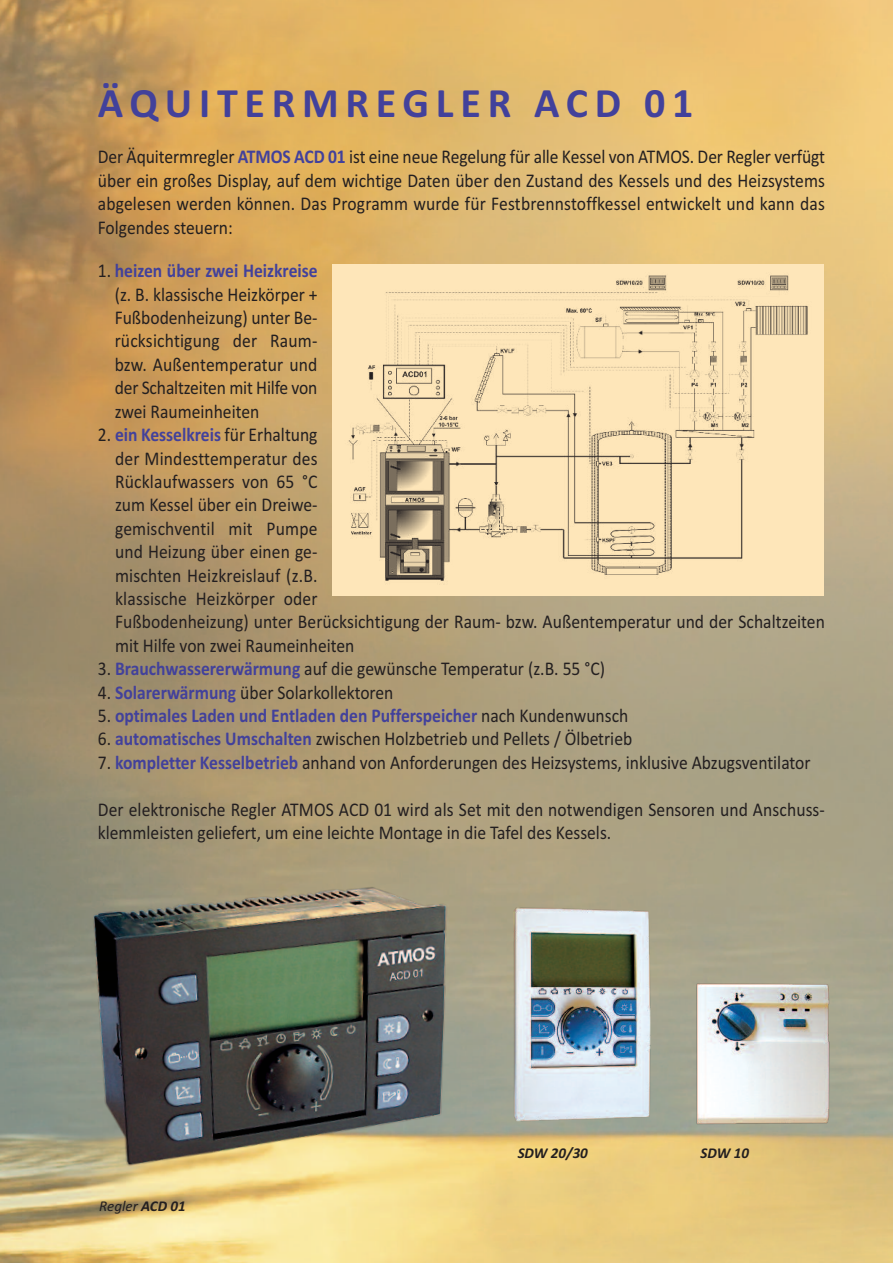
<style>
.page{position:relative;width:893px;height:1263px;background:#fff}
.page>*{position:absolute;margin:0;border:0;box-sizing:border-box;transform-origin:0 0}
.t1{font:700 42px "Calibri";letter-spacing:.16em;color:#42419b}
.t2{font:19.5px/23.4px "Calibri";color:#231f20;text-align:justify;scale:.9 1}
.t3{font:700 19.5px "Calibri";color:#42419b;scale:.9 1}
.t4{font:italic 700 15px "Calibri";color:#231f20}
.t5{font:italic 15px "Calibri";color:#231f20}
.s1{font-weight:700;color:#42419b}
.s2{font-weight:400;color:#231f20}
.s3{font-weight:700}
</style>
<div class="page">
<img style="left:0;top:0;width:893px;height:1263px">
<img style="left:68px;top:865px;width:405px;height:325px">
<div style="left:333px;top:264px;width:491px;height:331px;background:#fee6b9"></div>
<img style="left:348px;top:275px;width:460px;height:306px">
<img style="left:514px;top:908px;width:137px;height:213px">
<img style="left:697px;top:983px;width:134px;height:142px">
<h1 class="t1" style="left:98px;top:78px;width:597px">ÄQUITERMREGLER ACD 01</h1>
<p class="t2" style="left:98px;top:145px;width:809px">Der äquitermregler <span class="s1">ATMOS ACD 01</span> ist eine neue Regelung für alle Kessel von ATMOS. Der Regler verfügt über ein großes Display, auf dem wichtige Daten über den Zustand des Kessels und des Heizsystems abgelesen werden können. Das Programm wurde für Festbrennstoffkessel entwickelt und kann das Folgendes steuern:</p>
<p class="t2" style="left:115px;top:259px;width:227px;text-indent:-17px">1. <span class="s1">heizen über zwei Heizkreise </span>(z. B. klassische Heizkörper + Fußbodenheizung) unter Be&shy;rücksichtigung der Raum&shy;bzw. Außentemperatur und der Schaltzeiten mit Hilfe von zwei Raumeinheiten</p>
<p class="t2" style="left:115px;top:423px;width:790px;text-align:left;text-indent:-17px">2. <span class="s1">ein Kesselkreis</span> für Erhaltung<br>der Mindesttemperatur des<br>Rücklaufwassers von 65 °C<br>zum Kessel über ein Dreiwe-<br>gemischventil mit Pumpe<br>und Heizung über einen ge-<br>mischten Heizkreislauf (z.B.<br>klassische Heizkörper oder<br>Fußbodenheizung) unter Berücksichtigung der Raum- bzw. Außentemperatur und der Schaltzeiten mit Hilfe von zwei Raumeinheiten</p>
<p class="t2" style="left:98px;top:657px;width:565px">3. <span class="s1">Brauchwassererwärmung</span> auf die gewünsche Temperatur (z.B. 55 °C)</p>
<p class="t2" style="left:98px;top:680px;width:330px">4. <span class="s1">Solarerwärmung</span> über Solarkollektoren</p>
<p class="t3" style="left:98px;top:704px;width:591px"><span class="s2">5.</span> optimales Laden und Entladen den Pufferspeicher <span class="s2">nach Kundenwunsch</span></p>
<p class="t2" style="left:98px;top:727px;width:595px">6. <span class="s1">automatisches Umschalten</span> zwischen Holzbetrieb und Pellets / Ölbetrieb</p>
<p class="t2" style="left:98px;top:750px;width:793px">7. <span class="s1">kompletter Kesselbetrieb</span> anhand von Anforderungen des Heizsystems, inklusive Abzugsventilator</p>
<p class="t2" style="left:98px;top:797px;width:809px">Der elektronische Regler ATMOS ACD 01 wird als Set mit den notwendigen Sensoren und Anschuss&shy;klemmleisten geliefert, um eine leichte Montage in die Tafel des Kessels.</p>
<p class="t5" style="left:99px;top:1197px;width:88px">Regler <span class="s3">ACD 01</span></p>
<p class="t4" style="left:518px;top:1144px;width:72px">SDW 20/30</p>
<p class="t4" style="left:700px;top:1144px;width:50px">SDW 10</p>
</div>
